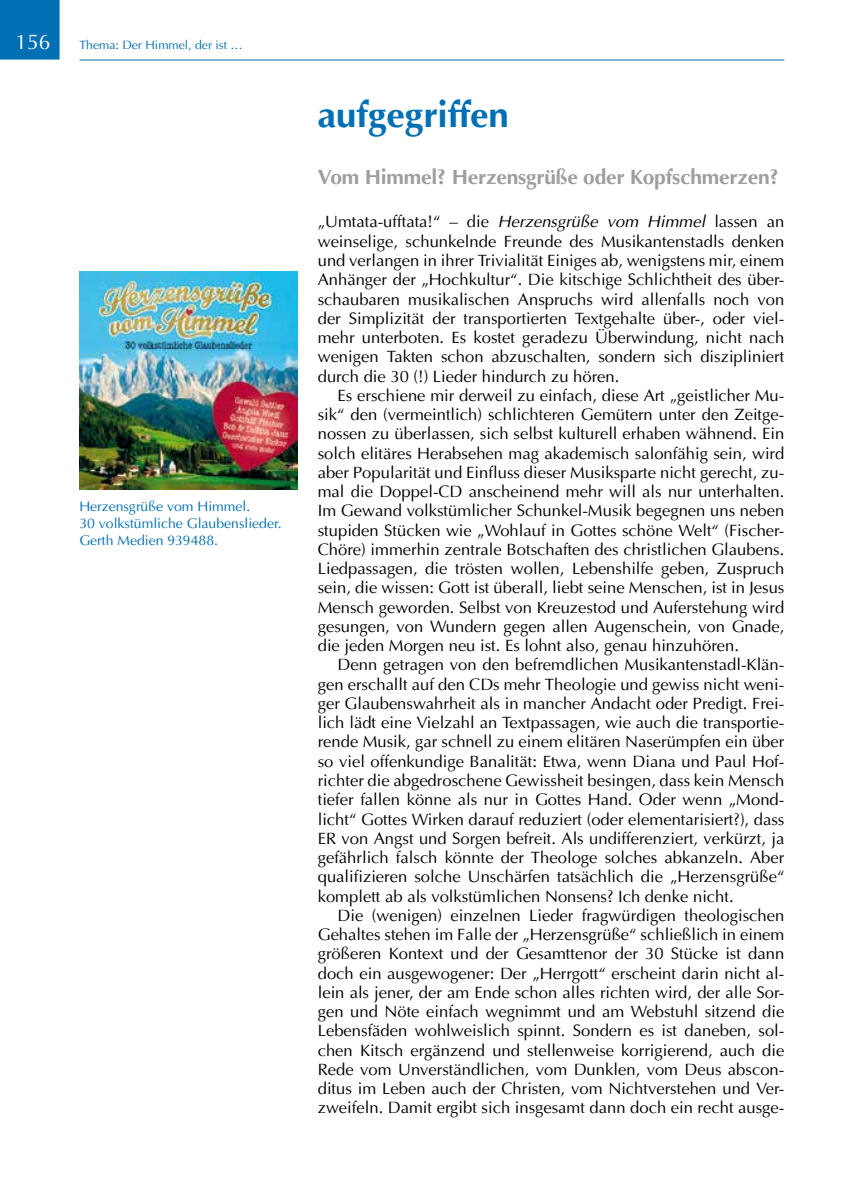
<style>
.page{position:relative;width:844px;height:1191px;background:#fff}
.page>*{position:absolute;margin:0;border:0;box-sizing:border-box;transform-origin:0 0}
.t1{font:700 36.75px "Ottawa";color:#006fb4}
.t2{font:700 21px "Ottawa";letter-spacing:-.01em;color:#9c9e9f}
.t3{font:21px "Ottawa Plain";color:#fff}
.t4{font:16.62px/19.2px "Ottawa Plain";color:#000;text-align:justify}
.t5{font:14px/16.8px "Ottawa Plain";color:#006fb4}
.t6{font:12.25px "Ottawa Plain";color:#006fb4}
.s1{font-family:"Ottawa";font-style:italic}
</style>
<div class="page">
<div style="left:0;top:0;width:60px;height:60px;background:#006fb4"></div>
<hr style="left:79px;top:60px;width:705px;height:1px;background:#006fb4">
<img style="left:79px;top:271px;width:219px;height:219px">
<p class="t3" style="left:15px;top:30px;width:37px">156</p>
<p class="t6" style="left:79px;top:38px;width:165px">Thema: Der Himmel, der ist …</p>
<p class="t5" style="left:79px;top:498px;width:203px">Herzensgrüße vom Himmel.<br>30 volkstümliche Glaubenslieder.<br>Gerth Medien 939488.</p>
<h1 class="t1" style="left:317px;top:92px;width:193px">aufgegriffen</h1>
<p class="t2" style="left:317px;top:164px;width:462px">Vom Himmel? Herzensgrüße oder Kopfschmerzen?</p>
<p class="t4" style="left:317px;top:212px;width:468px">„Umtata-ufftata!“ – die <span class="s1">Herzensgrüße vom Himmel</span> lassen an weinselige, schunkelnde Freunde des Musikantenstadls denken und verlangen in ihrer Trivialität Einiges ab, wenigstens mir, einem Anhänger der „Hochkultur“. Die kitschige Schlichtheit des über&shy;schaubaren musikalischen Anspruchs wird allenfalls noch von der Simplizität der transportierten Textgehalte über-, oder viel&shy;mehr unterboten. Es kostet geradezu Überwindung, nicht nach wenigen Takten schon abzuschalten, sondern sich diszipliniert durch die 30 (!) Lieder hindurch zu hören.</p>
<p class="t4" style="left:317px;top:386px;width:468px;text-indent:20px">Es erschiene mir derweil zu einfach, diese Art „geistlicher Mu&shy;sik“ den (vermeintlich) schlichteren Gemütern unter den Zeitge&shy;nossen zu überlassen, sich selbst kulturell erhaben wähnend. Ein solch elitäres Herabsehen mag akademisch salonfähig sein, wird aber Popularität und Einfluss dieser Musiksparte nicht gerecht, zu&shy;mal die Doppel-CD anscheinend mehr will als nur unterhalten.<br>Im Gewand volkstümlicher Schunkel-Musik begegnen uns neben stupiden Stücken wie „Wohlauf in Gottes schöne Welt“ (Fischer-Chöre) immerhin zentrale Botschaften des christlichen Glaubens.<br>Liedpassagen, die trösten wollen, Lebenshilfe geben, Zuspruch sein, die wissen: Gott ist überall, liebt seine Menschen, ist in Jesus Mensch geworden. Selbst von Kreuzestod und Auferstehung wird gesungen, von Wundern gegen allen Augenschein, von Gnade, die jeden Morgen neu ist. Es lohnt also, genau hinzuhören.</p>
<p class="t4" style="left:317px;top:655px;width:468px;text-indent:20px">Denn getragen von den befremdlichen Musikantenstadl-Klän&shy;gen erschallt auf den CDs mehr Theologie und gewiss nicht weni&shy;ger Glaubenswahrheit als in mancher Andacht oder Predigt. Frei&shy;lich lädt eine Vielzahl an Textpassagen, wie auch die transportie&shy;rende Musik, gar schnell zu einem elitären Naserümpfen ein über so viel offenkundige Banalität: Etwa, wenn Diana und Paul Hof&shy;richter die abgedroschene Gewissheit besingen, dass kein Mensch tiefer fallen könne als nur in Gottes Hand. Oder wenn „Mond&shy;licht“ Gottes Wirken darauf reduziert (oder elementarisiert?), dass ER von Angst und Sorgen befreit. Als undifferenziert, verkürzt, ja gefährlich falsch könnte der Theologe solches abkanzeln. Aber qualifizieren solche Unschärfen tatsächlich die „Herzensgrüße“ komplett ab als volkstümlichen Nonsens? Ich denke nicht.</p>
<p class="t4" style="left:317px;top:905px;width:468px;text-indent:20px">Die (wenigen) einzelnen Lieder fragwürdigen theologischen Gehaltes stehen im Falle der „Herzensgrüße“ schließlich in einem größeren Kontext und der Gesamttenor der 30 Stücke ist dann doch ein ausgewogener: Der „Herrgott“ erscheint darin nicht al&shy;lein als jener, der am Ende schon alles richten wird, der alle Sor&shy;gen und Nöte einfach wegnimmt und am Webstuhl sitzend die Lebensfäden wohlweislich spinnt. Sondern es ist daneben, sol&shy;chen Kitsch ergänzend und stellenweise korrigierend, auch die Rede vom Unverständlichen, vom Dunklen, vom Deus abscon&shy;ditus im Leben auch der Christen, vom Nichtverstehen und Ver&shy;zweifeln. Damit ergibt sich insgesamt dann doch ein recht ausge-</p>
</div>
